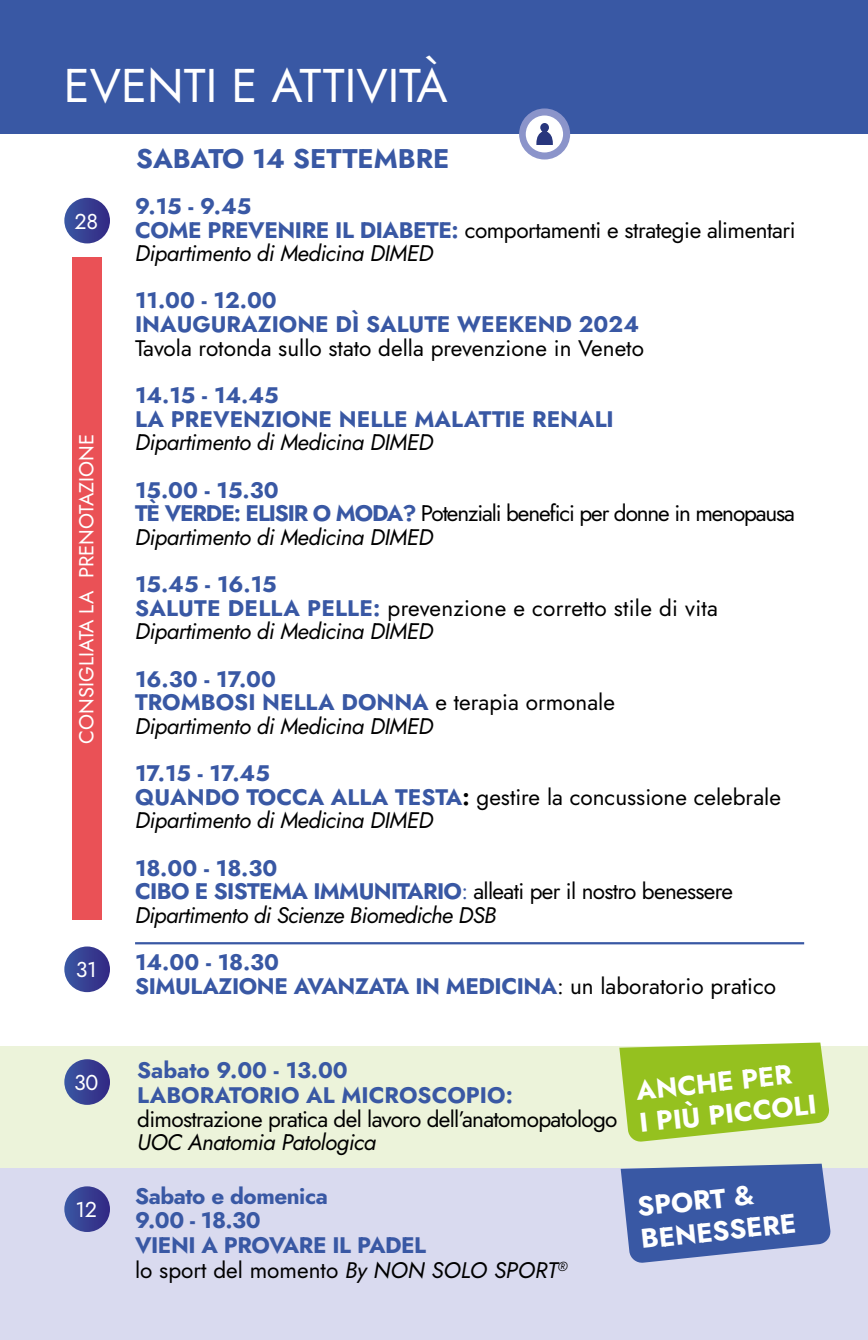
<style>
.page{position:relative;width:868px;height:1340px;background:#fff}
.page>*{position:absolute;margin:0;border:0;box-sizing:border-box;transform-origin:0 0}
.t1{font:47.25px "Jost";color:#fff}
.t2{font:700 27px/32.4px "Jost";color:#fff}
.t3{font:700 27px "Jost";color:#3958a4}
.t4{font:700 22.5px/23.6px "Jost";color:#3958a4}
.t5{font:22.5px/23.6px "Jost";letter-spacing:-.02em;color:#000}
.t6{font:700 22.5px/24.8px "Jost";letter-spacing:-.02em;color:#3958a4}
.t7{font:22.5px/23.6px "Jost";letter-spacing:-.05em;color:#000}
.t8{font:22.5px/23.6px "Jost";letter-spacing:.01em;color:#000}
.t9{font:italic 22.5px "Jost";letter-spacing:-.02em;color:#000}
.t10{font:22.5px "Jost";color:#000}
.t11{font:21.38px "Jost";letter-spacing:-.02em;color:#fff}
.t12{font:20.25px "Jost";color:#fff}
.s1{font-weight:700;color:#3958a4}
.s2{font-style:italic}
.s3{font-weight:400;color:#000}
.s4{font-weight:400;font-style:italic;color:#000}
.s5{color:#000}
.s6{font-weight:400}
</style>
<div class="page">
<div style="left:0;top:1046px;width:867px;height:121px;background:#ecf3da"></div>
<div style="left:0;top:1167px;width:867px;height:172px;background:#d9daef"></div>
<div style="left:0;top:0;width:867px;height:134px;background:#3958a4"></div>
<hr style="left:135px;top:942px;width:669px;height:2px;background:#3958a4">
<div style="left:64px;top:198px;width:46px;height:45px;background:linear-gradient(to right,#3c59a3,#372d86);border-radius:23px"></div>
<div style="left:519px;top:108px;width:51px;height:51px;background:#8b94ca;border-radius:50%"></div>
<div style="left:525px;top:115px;width:38px;height:37px;background:#fff;border-radius:50%"></div>
<svg style="left:536px;top:123px;width:16px;height:22px"></svg>
<svg style="left:64px;top:1059px;width:46px;height:45px;background:#3a4294"></svg>
<svg style="left:64px;top:946px;width:46px;height:46px;background:#3b4495"></svg>
<svg style="left:64px;top:1186px;width:46px;height:45px;background:#3a4294"></svg>
<svg style="left:620px;top:1163px;width:211px;height:100px"></svg>
<svg style="left:619px;top:1042px;width:210px;height:100px"></svg>
<div style="left:72px;top:258px;width:30px;height:661px;background:#ea5156"></div>
<h1 class="t1" style="left:64px;top:53px;width:385px">EVENTI E ATTIVITÀ</h1>
<p class="t11" style="left:75px;top:207px;width:25px">28</p>
<p class="t12" style="left:73px;top:743px;width:311px;rotate:-90deg">CONSIGLIATA LA PRENOTAZIONE</p>
<p class="t11" style="left:76px;top:955px;width:22px">31</p>
<p class="t11" style="left:74px;top:1068px;width:26px">30</p>
<p class="t11" style="left:76px;top:1195px;width:23px">12</p>
<p class="t3" style="left:136px;top:139px;width:315px">SABATO 14 SETTEMBRE</p>
<p class="t5" style="left:135px;top:194px;width:662px"><span class="s1">9.15 - 9.45<br>COME PREVENIRE IL DIABETE:</span> comportamenti e strategie alimentari<br><span class="s2">Dipartimento di Medicina DIMED</span></p>
<p class="t4" style="left:135px;top:289px;width:505px">11.00 - 12.00<br>INAUGURAZIONE DÌ SALUTE WEEKEND 2024</p>
<p class="t10" style="left:135px;top:332px;width:510px">Tavola rotonda sullo stato della prevenzione in Veneto</p>
<p class="t4" style="left:135px;top:383px;width:480px">14.15 - 14.45<br>LA PREVENZIONE NELLE MALATTIE RENALI</p>
<p class="t9" style="left:135px;top:427px;width:299px">Dipartimento di Medicina DIMED</p>
<p class="t7" style="left:135px;top:478px;width:661px"><span class="s1">15.00 - 15.30<br>TÈ VERDE: ELISIR O MODA?</span> Potenziali benefici per donne in menopausa<br><span class="s2">Dipartimento di Medicina DIMED</span></p>
<p class="t8" style="left:135px;top:572px;width:584px"><span class="s1">15.45 - 16.15<br>SALUTE DELLA PELLE:</span> prevenzione e corretto stile di vita<br><span class="s2">Dipartimento di Medicina DIMED</span></p>
<p class="t4" style="left:135px;top:667px;width:481px">16.30 - 17.00<br>TROMBOSI NELLA DONNA <span class="s3">e terapia ormonale<br></span><span class="s4">Dipartimento di Medicina DIMED</span></p>
<p class="t4" style="left:135px;top:761px;width:647px">17.15 - 17.45<br>QUANDO TOCCA ALLA TESTA<span class="s5">:</span> <span class="s3">gestire la concussione celebrale<br></span><span class="s4">Dipartimento di Medicina DIMED</span></p>
<p class="t4" style="left:135px;top:856px;width:599px">18.00 - 18.30<br>CIBO E SISTEMA IMMUNITARIO<span class="s6">:</span> <span class="s3">alleati per il nostro benessere<br></span><span class="s4">Dipartimento di Scienze Biomediche DSB</span></p>
<p class="t6" style="left:135px;top:950px;width:642px;line-height:23.6px">14.00 - 18.30<br>SIMULAZIONE AVANZATA IN MEDICINA<span class="s3">: un laboratorio pratico</span></p>
<p class="t4" style="left:137px;top:1058px;width:377px;line-height:24.8px">Sabato 9.00 - 13.00<br>LABORATORIO AL MICROSCOPIO:</p>
<p class="t5" style="left:137px;top:1107px;width:482px">dimostrazione pratica del lavoro dell’anatomopatologo</p>
<p class="t9" style="left:137px;top:1126px;width:240px">UOC Anatomia Patologica</p>
<p class="t6" style="left:135px;top:1183px;width:434px">Sabato e domenica<br>9.00 - 18.30<br>VIENI A PROVARE IL PADEL<br><span class="s3">lo sport del momento</span> <span class="s4">By NON SOLO SPORT</span><sup>®</sup></p>
<p class="t2" style="left:634px;top:1074px;width:179px;rotate:-6deg">ANCHE PER<br>I PIÙ PICCOLI</p>
<p class="t2" style="left:635px;top:1190px;width:157px;rotate:-6deg">SPORT &amp;<br>BENESSERE</p>
</div>
